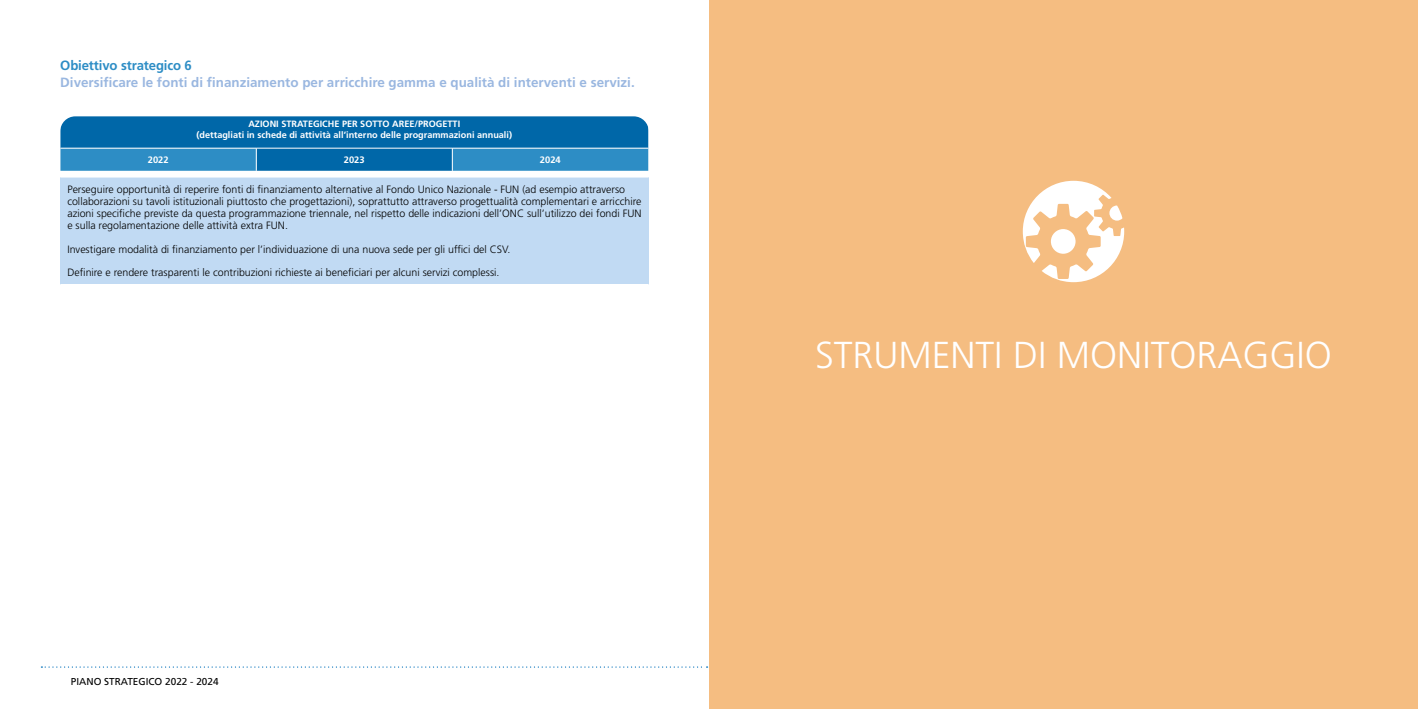
<style>
.page{position:relative;width:1418px;height:709px;background:#fff}
.page>*{position:absolute;margin:0;border:0;box-sizing:border-box;transform-origin:0 0}
.t1{font:300 37.5px "Frutiger LT Std";color:#fff}
.t2{font:700 13.38px "Frutiger LT Std";color:#9ab7e0}
.t3{font:700 13.38px "Frutiger LT Std";letter-spacing:-.01em;color:#2d8dc5}
.t4{font:300 10.62px/11.9px "Frutiger LT Std";color:#000}
.t5{font:10px "Frutiger LT Std";color:#000}
.t6{font:700 9.38px "Frutiger LT Std";color:#fff}
.t7{font:700 9.12px/10.4px "Frutiger LT Std";color:#fff;text-align:center}
</style>
<div class="page">
<svg style="left:41px;top:666px;width:667px;height:1px"></svg>
<div style="left:709px;top:0;width:708px;height:709px;background:#f5bd81"></div>
<svg style="left:1022px;top:181px;width:102px;height:101px"></svg>
<div style="left:60px;top:177px;width:588px;height:107px;background:#c1daf3"></div>
<hr style="left:60px;top:177px;width:588px;height:1px;background:#fff">
<svg style="left:60px;top:116px;width:588px;height:55px;background:#1577b3"></svg>
<p class="t3" style="left:60px;top:58px;width:133px">Obiettivo strategico 6</p>
<p class="t2" style="left:60px;top:75px;width:576px">Diversificare le fonti di finanziamento per arricchire gamma e qualità di interventi e servizi.</p>
<p class="t7" style="left:196px;top:119px;width:317px">AZIONI STRATEGICHE PER SOTTO AREE/PROGETTI<br>(dettagliati in schede di attività all’interno delle programmazioni annuali)</p>
<p class="t6" style="left:148px;top:154px;width:22px">2022</p>
<p class="t6" style="left:344px;top:154px;width:22px">2023</p>
<p class="t6" style="left:540px;top:154px;width:22px">2024</p>
<p class="t4" style="left:67px;top:184px;width:576px">Perseguire opportunità di reperire fonti di finanziamento alternative al Fondo Unico Nazionale - FUN (ad esempio attraverso collaborazioni su tavoli istituzionali piuttosto che progettazioni), soprattutto attraverso progettualità complementari e arricchire azioni specifiche previste da questa programmazione triennale, nel rispetto delle indicazioni dell’ONC sull’utilizzo dei fondi FUN e sulla regolamentazione delle attività extra FUN.</p>
<p class="t4" style="left:67px;top:243px;width:444px">Investigare modalità di finanziamento per l’individuazione di una nuova sede per gli uffici del CSV.</p>
<p class="t4" style="left:67px;top:267px;width:433px">Definire e rendere trasparenti le contribuzioni richieste ai beneficiari per alcuni servizi complessi.</p>
<p class="t5" style="left:71px;top:675px;width:149px">PIANO STRATEGICO 2022 - 2024</p>
<h1 class="t1" style="left:815px;top:334px;width:518px">STRUMENTI DI MONITORAGGIO</h1>
</div>
